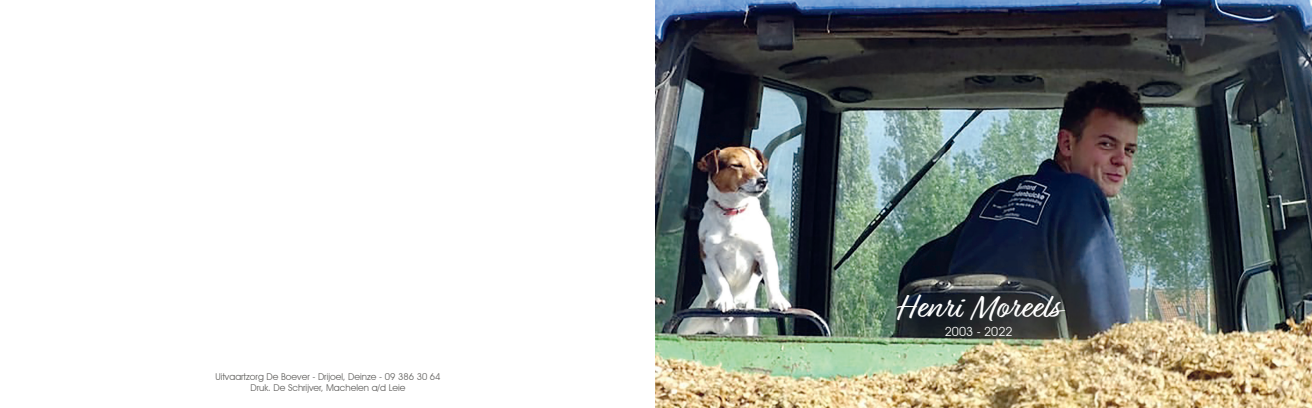
<style>
.page{position:relative;width:1312px;height:408px;background:#fff}
.page>*{position:absolute;margin:0;border:0;box-sizing:border-box;transform-origin:0 0}
.t1{font:35px "Relation";color:#fff}
.t2{font:12.5px "Avant Garde IT Cby BT";color:#fff}
.t3{font:9.38px/11.2px "Avant Garde IT Cby BT";color:#62615f;text-align:center}
</style>
<div class="page">
<img style="left:656px;top:0;width:655px;height:407px">
<p class="t3" style="left:215px;top:370px;width:226px">Uitvaartzorg De Boever - Drijoel, Deinze - 09 386 30 64<br>Druk. De Schrijver, Machelen a/d Leie</p>
<h1 class="t1" style="left:897px;top:287px;width:163px">Henri Moreels</h1>
<h2 class="t2" style="left:944px;top:324px;width:69px">2003 - 2022</h2>
</div>
